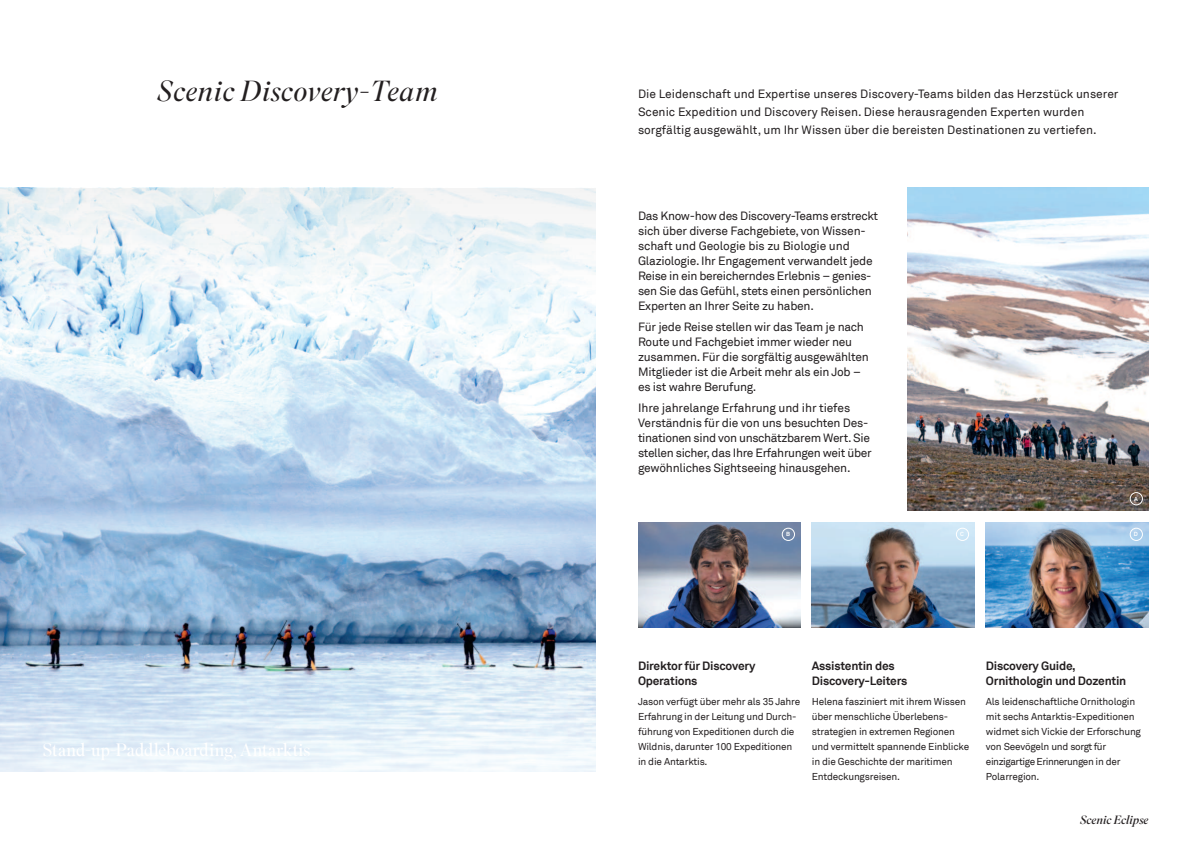
<style>
.page{position:relative;width:1191px;height:842px;background:#fff}
.page>*{position:absolute;margin:0;border:0;box-sizing:border-box;transform-origin:0 0}
.t1{font:italic 300 29px "Superior Title";letter-spacing:.02em;color:#231f20}
.t2{font:300 18px "Superior Title";letter-spacing:-.01em;color:#fff}
.t3{font:12px/15px "Akkurat";letter-spacing:-.02em;color:#231f20}
.t4{font:12px/18px "Akkurat";color:#231f20}
.t5{font:700 12px/15px "Akkurat";letter-spacing:-.02em;color:#231f20}
.t6{font:italic 12px "Superior Title";color:#231f20}
.t7{font:10px/15px "Akkurat";letter-spacing:-.02em;color:#231f20}
.t8{font:700 5.9px "Akkurat";color:#fff}
</style>
<div class="page">
<img style="left:0;top:350px;width:595px;height:317px">
<img style="left:812px;top:522px;width:162px;height:105px">
<img style="left:986px;top:522px;width:162px;height:105px">
<img style="left:638px;top:522px;width:162px;height:105px">
<img style="left:907px;top:188px;width:241px;height:323px">
<svg style="left:0;top:188px;width:595px;height:162px;fill:#edf5f8"></svg>
<svg style="left:0;top:667px;width:595px;height:105px;background:#dceaf5"></svg>
<div style="left:1129px;top:492px;width:13px;height:13px;border:1px solid #fff;border-radius:50%"></div>
<div style="left:1129px;top:528px;width:13px;height:13px;border:1px solid #fff;border-radius:50%"></div>
<div style="left:956px;top:528px;width:13px;height:13px;border:1px solid #fff;border-radius:50%"></div>
<div style="left:782px;top:528px;width:13px;height:13px;border:1px solid #fff;border-radius:50%"></div>
<div style="left:237px;top:780px;width:9px;height:8px;border:1px solid #fff;border-radius:50%"></div>
<div style="left:341px;top:780px;width:9px;height:8px;border:1px solid #fff;border-radius:50%"></div>
<div style="left:412px;top:780px;width:8px;height:8px;border:1px solid #fff;border-radius:50%"></div>
<div style="left:492px;top:780px;width:9px;height:8px;border:1px solid #fff;border-radius:50%"></div>
<h1 class="t1" style="left:157px;top:79px;width:282px">Scenic Discovery-Team</h1>
<h2 class="t2" style="left:43px;top:742px;width:269px">Stand-up-Paddleboarding, Antarktis</h2>
<p class="t4" style="left:638px;top:85px;width:482px">Die Leidenschaft und Expertise unseres Discovery-Teams bilden das Herzstück unserer<br>Scenic Expedition und Discovery Reisen. Diese herausragenden Experten wurden sorgfältig ausgewählt, um Ihr Wissen über die bereisten Destinationen zu vertiefen.</p>
<p class="t3" style="left:638px;top:209px;width:242px">Das Know-how des Discovery-Teams er streckt sich über diverse Fachgebiete, von Wissen&shy;schaft und Geologie bis zu Biologie und Glaziologie. Ihr Engagement verwandelt jede Reise in ein bereicherndes Erlebnis – genies&shy;sen Sie das Gefühl, stets einen persönlichen Experten an Ihrer Seite zu haben.</p>
<p class="t3" style="left:638px;top:319px;width:232px">Für jede Reise stellen wir das Team je nach Route und Fachgebiet immer wieder neu zusammen. Für die sorgfältig ausgewählten Mitglieder ist die Arbeit mehr als ein Job – es ist wahre Berufung.</p>
<p class="t3" style="left:638px;top:400px;width:235px">Ihre jahrelange Erfahrung und ihr tiefes Verständnis für die von uns besuchten Des&shy;tinationen sind von unschätzbarem Wert. Sie stellen sicher, das Ihre Erfahrungen weit über gewöhnliches Sightseeing hinausgehen.</p>
<p class="t8" style="left:1134px;top:495px;width:5px">A</p>
<p class="t8" style="left:786px;top:531px;width:5px">B</p>
<p class="t8" style="left:960px;top:531px;width:5px">C</p>
<p class="t8" style="left:1134px;top:531px;width:6px">D</p>
<p class="t5" style="left:638px;top:658px;width:119px">Direktor für Discovery<br>Operations</p>
<p class="t7" style="left:638px;top:694px;width:164px">Jason verfügt über mehr als 35 Jahre<br>Erfahrung in der Leitung und Durch&shy;führung von Expeditionen durch die<br>Wildnis, darunter 100 Expeditionen in die Antarktis.</p>
<p class="t5" style="left:812px;top:658px;width:97px">Assistentin des<br>Discovery-Leiters</p>
<p class="t7" style="left:812px;top:694px;width:159px">Helena fasziniert mit ihrem Wissen über menschliche Überlebens&shy;strategien in extremen Regionen und vermittelt spannende Einblicke in die Geschichte der maritimen<br>Entdeckungsreisen.</p>
<p class="t5" style="left:986px;top:658px;width:142px">Discovery Guide,<br>Ornithologin und Dozentin</p>
<p class="t7" style="left:986px;top:694px;width:157px">Als leidenschaftliche Ornithologin mit sechs Antarktis-Expeditionen widmet sich Vickie der Erforschung von Seevögeln und sorgt für einzigartige Erinnerungen in der<br>Polarregion.</p>
<p class="t6" style="left:1080px;top:815px;width:70px">Scenic Eclipse</p>
</div>
